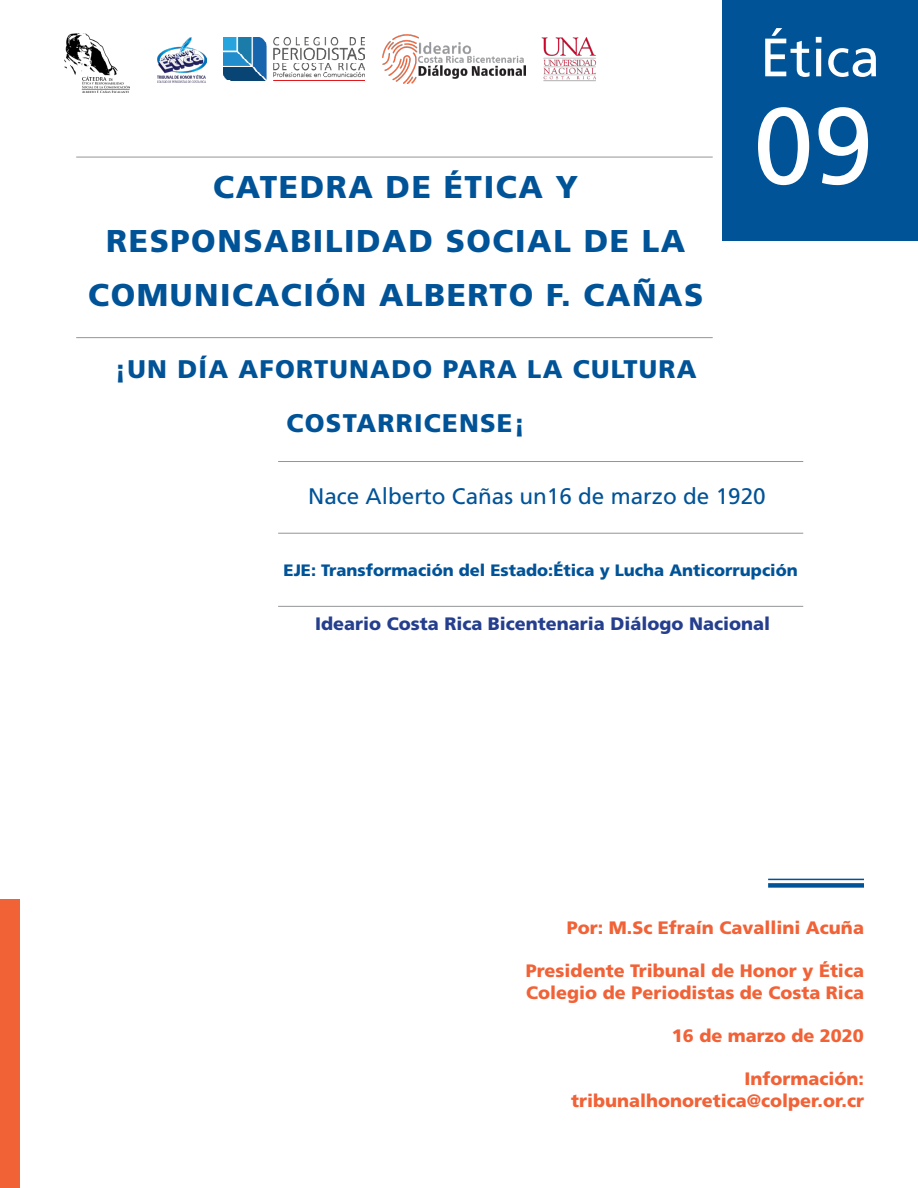
<style>
.page{position:relative;width:918px;height:1188px;background:#fff}
.page>*{position:absolute;margin:0;border:0;box-sizing:border-box;transform-origin:0 0}
.t1{font:108px "Frutiger LT Std";color:#fff}
.t2{font:54px "Frutiger LT Std";color:#fff}
.Large_Title{font:900 31.5px "Frutiger LT Std";letter-spacing:.05em;color:#015398}
.Large_Title-2{font:900 25.5px/54px "Frutiger LT Std";letter-spacing:.05em;color:#015398;text-align:center}
.Title_Note{font:22.5px "Frutiger LT Std";color:#015398}
.t3{font:900 18px "Frutiger LT Std";color:#f16237}
.Title_Note-2{font:900 18px "Frutiger LT Std";color:#253f8e}
.Title_Note-3{font:900 16.5px "Frutiger LT Std";color:#015398}
</style>
<div class="page">
<div style="left:722px;top:0;width:196px;height:241px;background:#015398"></div>
<div style="left:0;top:900px;width:19px;height:288px;background:#f16237"></div>
<hr style="left:278px;top:461px;width:525px;height:1px;background:#939598">
<hr style="left:278px;top:533px;width:525px;height:1px;background:#939598">
<hr style="left:76px;top:337px;width:637px;height:1px;background:#939598">
<hr style="left:768px;top:879px;width:96px;height:1px;background:#015398">
<div style="left:768px;top:883px;width:96px;height:5px;background:#015398"></div>
<hr style="left:278px;top:606px;width:525px;height:1px;background:#939598">
<hr style="left:76px;top:157px;width:637px;height:1px;background:#939598">
<img style="left:382px;top:35px;width:143px;height:49px">
<img style="left:542px;top:37px;width:55px;height:45px">
<img style="left:224px;top:38px;width:140px;height:43px">
<img style="left:157px;top:37px;width:49px;height:45px">
<img style="left:64px;top:34px;width:65px;height:59px">
<p class="Large_Title" style="left:213px;top:168px;width:367px">CATEDRA DE ÉTICA Y</p>
<p class="Large_Title" style="left:106px;top:222px;width:581px">RESPONSABILIDAD SOCIAL DE LA</p>
<p class="Large_Title" style="left:88px;top:276px;width:617px">COMUNICACIÓN ALBERTO F. CAÑAS</p>
<p class="Large_Title-2" style="left:115px;top:342px;width:583px">¡UN DÍA AFORTUNADO PARA LA CULTURA<br>COSTARRICENSE¡</p>
<p class="t2" style="left:760px;top:26px;width:122px">Ética</p>
<p class="t1" style="left:754px;top:83px;width:122px">09</p>
<p class="Title_Note" style="left:308px;top:483px;width:459px">Nace Alberto Cañas un16 de marzo de 1920</p>
<p class="Title_Note-3" style="left:284px;top:560px;width:516px">EJE: Transformación del Estado:Ética y Lucha Anticorrupción</p>
<p class="Title_Note-2" style="left:315px;top:613px;width:456px">Ideario Costa Rica Bicentenaria Diálogo Nacional</p>
<p class="t3" style="left:567px;top:917px;width:299px">Por: M.Sc Efraín Cavallini Acuña</p>
<p class="t3" style="left:526px;top:960px;width:340px">Presidente Tribunal de Honor y Ética</p>
<p class="t3" style="left:526px;top:982px;width:339px">Colegio de Periodistas de Costa Rica</p>
<p class="t3" style="left:672px;top:1025px;width:194px">16 de marzo de 2020</p>
<p class="t3" style="left:744px;top:1068px;width:121px">Información:</p>
<p class="t3" style="left:571px;top:1090px;width:294px">tribunalhonoretica@colper.or.cr</p>
</div>
